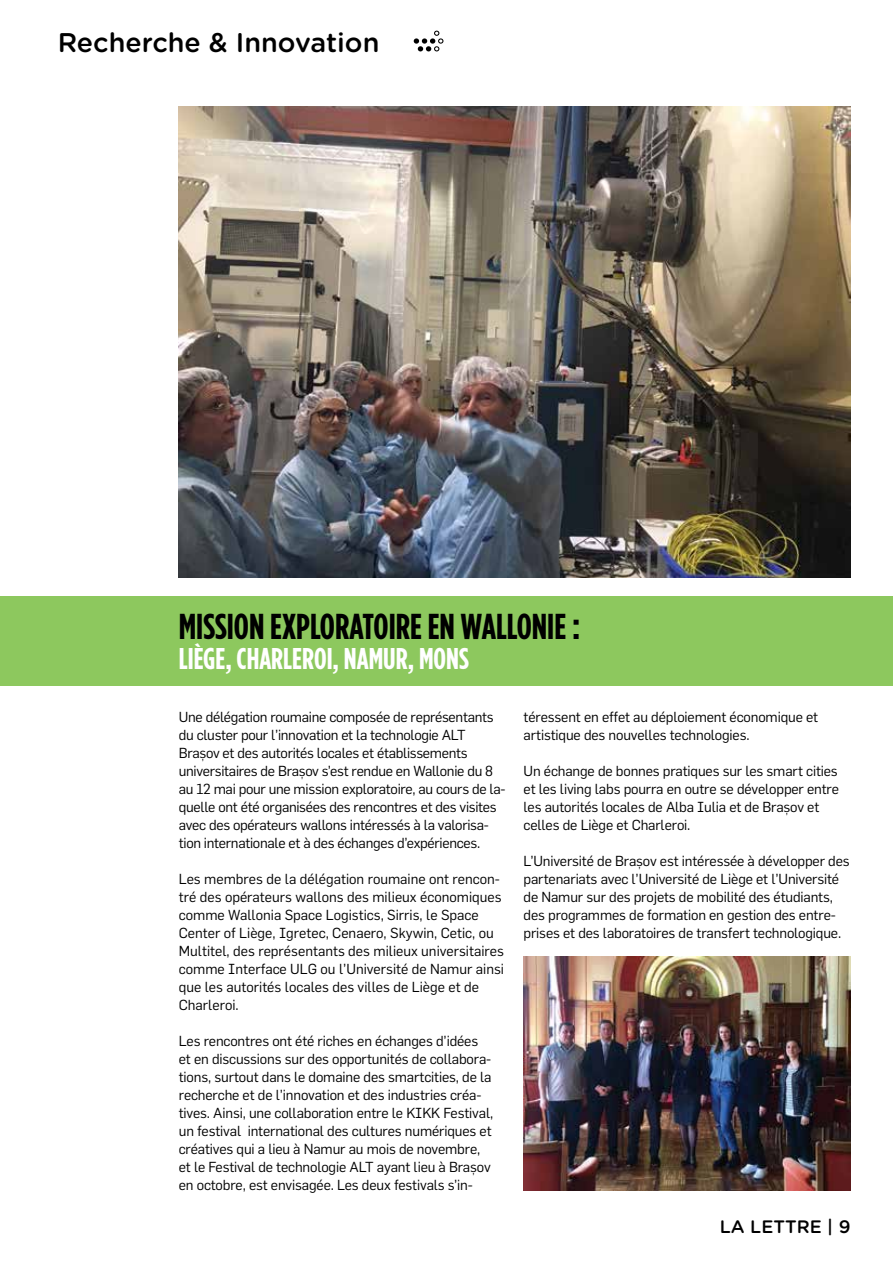
<style>
.page{position:relative;width:893px;height:1263px;background:#fff}
.page>*{position:absolute;margin:0;border:0;box-sizing:border-box;transform-origin:0 0}
.t1{font:700 36px "Gotham Condensed";color:#000}
.t2{font:700 30px "Gotham Condensed";color:#fff}
.t3{font:500 27px "Gotham Rounded";color:#000}
.t4{font:500 18px "Gotham Rounded";color:#000}
.t5{font:14.25px/18px "XMH Flama";letter-spacing:-.01em;color:#000}
</style>
<div class="page">
<svg style="left:414px;top:31px;width:29px;height:20px"></svg>
<div style="left:0;top:596px;width:893px;height:90px;background:#8dc85e"></div>
<img style="left:179px;top:106px;width:671px;height:472px">
<img style="left:524px;top:956px;width:326px;height:234px">
<h3 class="t3" style="left:58px;top:23px;width:323px">Recherche &amp; Innovation</h3>
<h1 class="t1" style="left:179px;top:606px;width:403px">MISSION EXPLORATOIRE EN WALLONIE :</h1>
<h2 class="t2" style="left:179px;top:641px;width:292px">LIÈGE, CHARLEROI, NAMUR, MONS</h2>
<p class="t5" style="left:179px;top:707px;width:328px">Une délégation roumaine composée de représentants du cluster pour l’innovation et la technologie ALT Brașov et des autorités locales et établissements universitaires de Brașov s’est rendue en Wallonie du 8 au 12 mai pour une mission exploratoire, au cours de la&shy;quelle ont été organisées des rencontres et des visites avec des opérateurs wallons intéressés à la valorisa&shy;tion internationale et à des échanges d’expériences.</p>
<p class="t5" style="left:179px;top:869px;width:327px">Les membres de la délégation roumaine ont rencon&shy;tré des opérateurs wallons des milieux économiques comme Wallonia Space Logistics, Sirris, le Space Center of Liège, Igretec, Cenaero, Skywin, Cetic, ou Multitel, des représentants des milieux universitaires comme Interface ULG ou l’Université de Namur ainsi que les autorités locales des villes de Liège et de Charleroi.</p>
<p class="t5" style="left:179px;top:1031px;width:316px">Les rencontres ont été riches en échanges d’idées et en discussions sur des opportunités de collabora&shy;tions, surtout dans le domaine des smartcities, de la recherche et de l’innovation et des industries créa&shy;tives. Ainsi, une collaboration entre le KIKK Festival, un festival international des cultures numériques et créatives qui a lieu à Namur au mois de novembre, et le Festival de technologie ALT ayant lieu à Brașov en octobre, est envisagée. Les deux festivals s’in-</p>
<p class="t5" style="left:524px;top:707px;width:296px">téressent en effet au déploiement économique et artistique des nouvelles technologies.</p>
<p class="t5" style="left:524px;top:761px;width:317px">Un échange de bonnes pratiques sur les smart cities et les living labs pourra en outre se développer entre les autorités locales de Alba Iulia et de Brașov et celles de Liège et Charleroi.</p>
<p class="t5" style="left:524px;top:851px;width:328px">L’Université de Brașov est intéressée à développer des partenariats avec l’Université de Liège et l’Université de Namur sur des projets de mobilité des étudiants, des programmes de formation en gestion des entre&shy;prises et des laboratoires de transfert technologique.</p>
<p class="t4" style="left:720px;top:1214px;width:55px">la Lettre</p>
<p class="t4" style="left:827px;top:1214px;width:25px">| 9</p>
</div>
